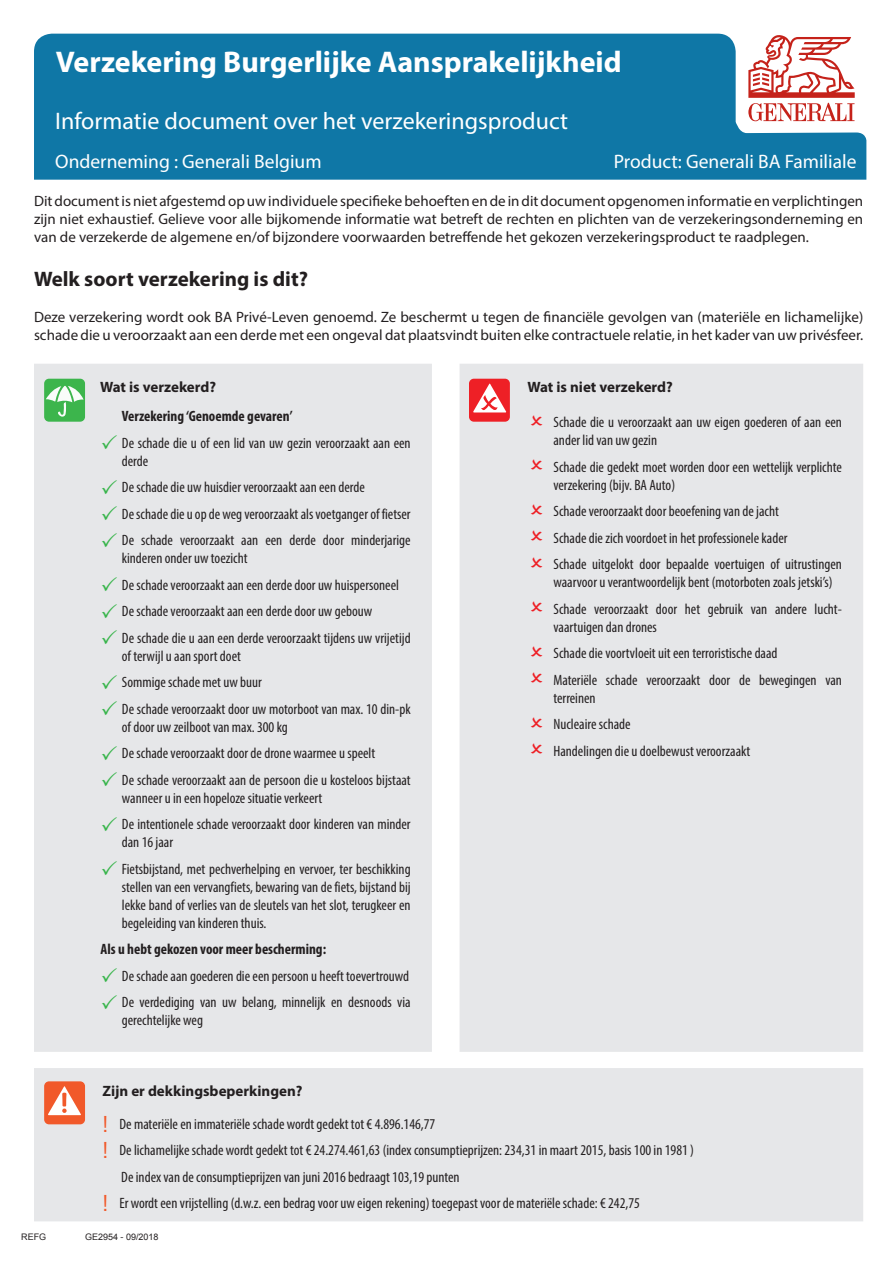
<style>
.page{position:relative;width:893px;height:1263px;background:#fff}
.page>*{position:absolute;margin:0;border:0;box-sizing:border-box;transform-origin:0 0}
.t1{font:700 30px "Myriad Pro";color:#fff}
.t2{font:24px "Myriad Pro";color:#fff}
.t3{font:700 21px "Myriad Pro";color:#231f20}
.t4{font:19.5px "Myriad Pro";color:#fff}
.t5{font:condensed 15px/26.5px "Myriad Pro";color:#231f20}
.t6{font:15px/18px "Myriad Pro";color:#231f20;text-align:justify}
.t7{font:700 condensed 15px "Myriad Pro";color:#231f20}
.t8{font:700 15px "Myriad Pro";color:#231f20}
.t9{font:9px "Arial";color:#231f20}
.s1{font-weight:700;font-stretch:normal}
.s2{font-family:"Helvetica Neue LT Std";font-size:22.5px;color:#f1592a}
</style>
<div class="page">
<div style="left:34px;top:34px;width:832px;height:146px;background:#0f77a6"></div>
<div style="left:34px;top:364px;width:829px;height:688px;background:#e6e7e9"></div>
<div style="left:34px;top:1068px;width:829px;height:153px;background:#e6e7e9"></div>
<div style="left:44px;top:379px;width:41px;height:43px;background:#3cb54c;border-radius:5px"></div>
<svg style="left:46px;top:386px;width:38px;height:31px"></svg>
<div style="left:469px;top:379px;width:41px;height:43px;background:#ee2026;border-radius:5px"></div>
<svg style="left:473px;top:383px;width:34px;height:29px"></svg>
<div style="left:44px;top:1081px;width:41px;height:43px;background:#f1592a;border-radius:5px"></div>
<svg style="left:48px;top:1086px;width:33px;height:29px"></svg>
<svg style="left:748px;top:35px;width:107px;height:86px"></svg>
<svg style="left:102px;top:435px;width:15px;height:14px"></svg>
<svg style="left:102px;top:479px;width:15px;height:15px"></svg>
<svg style="left:102px;top:506px;width:15px;height:14px"></svg>
<svg style="left:102px;top:532px;width:15px;height:15px"></svg>
<svg style="left:102px;top:577px;width:15px;height:14px"></svg>
<svg style="left:102px;top:603px;width:15px;height:15px"></svg>
<svg style="left:102px;top:630px;width:15px;height:14px"></svg>
<svg style="left:102px;top:674px;width:15px;height:15px"></svg>
<svg style="left:102px;top:701px;width:15px;height:14px"></svg>
<svg style="left:102px;top:745px;width:15px;height:15px"></svg>
<svg style="left:102px;top:772px;width:15px;height:14px"></svg>
<svg style="left:102px;top:816px;width:15px;height:15px"></svg>
<svg style="left:102px;top:861px;width:15px;height:14px"></svg>
<svg style="left:102px;top:968px;width:15px;height:14px"></svg>
<svg style="left:102px;top:994px;width:15px;height:15px"></svg>
<svg style="left:531px;top:415px;width:11px;height:10px"></svg>
<svg style="left:531px;top:459px;width:11px;height:11px"></svg>
<svg style="left:531px;top:504px;width:11px;height:10px"></svg>
<svg style="left:531px;top:530px;width:11px;height:11px"></svg>
<svg style="left:531px;top:557px;width:11px;height:10px"></svg>
<svg style="left:531px;top:601px;width:11px;height:11px"></svg>
<svg style="left:531px;top:646px;width:11px;height:10px"></svg>
<svg style="left:531px;top:672px;width:11px;height:11px"></svg>
<svg style="left:531px;top:717px;width:11px;height:10px"></svg>
<svg style="left:531px;top:743px;width:11px;height:11px"></svg>
<h1 class="t1" style="left:56px;top:42px;width:567px">Verzekering Burgerlijke Aansprakelijkheid</h1>
<h2 class="t2" style="left:55px;top:106px;width:514px">Informatie document over het verzekeringsproduct</h2>
<h3 class="t4" style="left:55px;top:149px;width:268px">Onderneming : Generali Belgium</h3>
<h3 class="t4" style="left:614px;top:149px;width:244px">Product: Generali BA Familiale</h3>
<p class="t6" style="left:34px;top:192px;width:831px">Dit document is niet afgestemd op uw individuele specifieke behoeften en de in dit document opgenomen informatie en verplichtingen zijn niet exhaustief. Gelieve voor alle bijkomende informatie wat betreft de rechten en plichten van de verzekeringsonderneming en van de verzekerde de algemene en/of bijzondere voorwaarden betreffende het gekozen verzekeringsproduct te raadplegen.</p>
<h3 class="t3" style="left:34px;top:265px;width:276px">Welk soort verzekering is dit?</h3>
<p class="t6" style="left:34px;top:307px;width:831px">Deze verzekering wordt ook BA Privé-Leven genoemd. Ze beschermt u tegen de financiële gevolgen van (materiële en lichamelijke) schade die u veroorzaakt aan een derde met een ongeval dat plaatsvindt buiten elke contractuele relatie, in het kader van uw privésfeer.</p>
<p class="t8" style="left:100px;top:377px;width:118px">Wat is verzekerd?</p>
<p class="t8" style="left:527px;top:377px;width:147px">Wat is niet verzekerd?</p>
<p class="t7" style="left:122px;top:407px;width:172px">Verzekering ‘Genoemde gevaren’</p>
<p class="t5" style="left:122px;top:434px;width:290px;line-height:18px">De schade die u of een lid van uw gezin veroorzaakt aan een derde</p>
<p class="t5" style="left:122px;top:474px;width:290px">De schade die uw huisdier veroorzaakt aan een derde<br>De schade die u op de weg veroorzaakt als voetganger of fietser<br>De schade veroorzaakt aan een derde door minderjarige</p>
<p class="t5" style="left:122px;top:545px;width:290px">kinderen onder uw toezicht<br>De schade veroorzaakt aan een derde door uw huispersoneel De schade veroorzaakt aan een derde door uw gebouw<br>De schade die u aan een derde veroorzaakt tijdens uw vrijetijd</p>
<p class="t5" style="left:122px;top:642px;width:290px">of terwijl u aan sport doet<br>Sommige schade met uw buur<br>De schade veroorzaakt door uw motorboot van max. 10 din-pk</p>
<p class="t5" style="left:122px;top:713px;width:290px">of door uw zeilboot van max. 300 kg<br>De schade veroorzaakt door de drone waarmee u speelt<br>De schade veroorzaakt aan de persoon die u kosteloos bijstaat</p>
<p class="t5" style="left:122px;top:784px;width:290px">wanneer u in een hopeloze situatie verkeert<br>De intentionele schade veroorzaakt door kinderen van minder</p>
<p class="t5" style="left:122px;top:829px;width:290px">dan 16 jaar<br>Fietsbijstand, met pechverhelping en vervoer, ter beschikking</p>
<p class="t5" style="left:122px;top:878px;width:290px;line-height:18px;text-align:justify">stellen van een vervangfiets, bewaring van de fiets, bijstand bij lekke band of verlies van de sleutels van het slot, terugkeer en begeleiding van kinderen thuis.</p>
<p class="t7" style="left:101px;top:940px;width:227px">Als u hebt gekozen voor meer bescherming:</p>
<p class="t5" style="left:122px;top:962px;width:290px">De schade aan goederen die een persoon u heeft toevertrouwd<br>De verdediging van uw belang, minnelijk en desnoods via</p>
<p class="t5" style="left:122px;top:1007px;width:83px">gerechtelijke weg</p>
<p class="t5" style="left:553px;top:413px;width:290px;line-height:18px">Schade die u veroorzaakt aan uw eigen goederen of aan een ander lid van uw gezin</p>
<p class="t5" style="left:553px;top:458px;width:290px;line-height:18px">Schade die gedekt moet worden door een wettelijk verplichte verzekering (bijv. BA Auto)</p>
<p class="t5" style="left:553px;top:498px;width:290px">Schade veroorzaakt door beoefening van de jacht<br>Schade die zich voordoet in het professionele kader<br>Schade uitgelokt door bepaalde voertuigen of uitrustingen</p>
<p class="t5" style="left:553px;top:569px;width:289px">waarvoor u verantwoordelijk bent (motorboten zoals jetski’s)<br>Schade veroorzaakt door het gebruik van andere lucht-</p>
<p class="t5" style="left:553px;top:613px;width:290px">vaartuigen dan drones<br>Schade die voortvloeit uit een terroristische daad<br>Materiële schade veroorzaakt door de bewegingen van</p>
<p class="t5" style="left:553px;top:684px;width:198px">terreinen<br>Nucleaire schade<br>Handelingen die u doelbewust veroorzaakt</p>
<p class="t5" style="left:102px;top:1075px;width:334px;line-height:32.5px"><span class="s1">Zijn er dekkingsbeperkingen?<br></span><span class="s2">!</span> De materiële en immateriële schade wordt gedekt tot € 4.896.146,77</p>
<p class="t5" style="left:102px;top:1137px;width:593px"><span class="s2">!</span> De lichamelijke schade wordt gedekt tot € 24.274.461,63 (index consumptieprijzen: 234,31 in maart 2015, basis 100 in 1981 )</p>
<p class="t5" style="left:121px;top:1163px;width:340px">De index van de consumptieprijzen van juni 2016 bedraagt 103,19 punten</p>
<p class="t5" style="left:102px;top:1190px;width:539px"><span class="s2">!</span> Er wordt een vrijstelling (d.w.z. een bedrag voor uw eigen rekening) toegepast voor de materiële schade: € 242,75</p>
<p class="t9" style="left:21px;top:1231px;width:27px">REFG</p>
<p class="t9" style="left:85px;top:1231px;width:75px">GE2954 - 09/2018</p>
</div>
